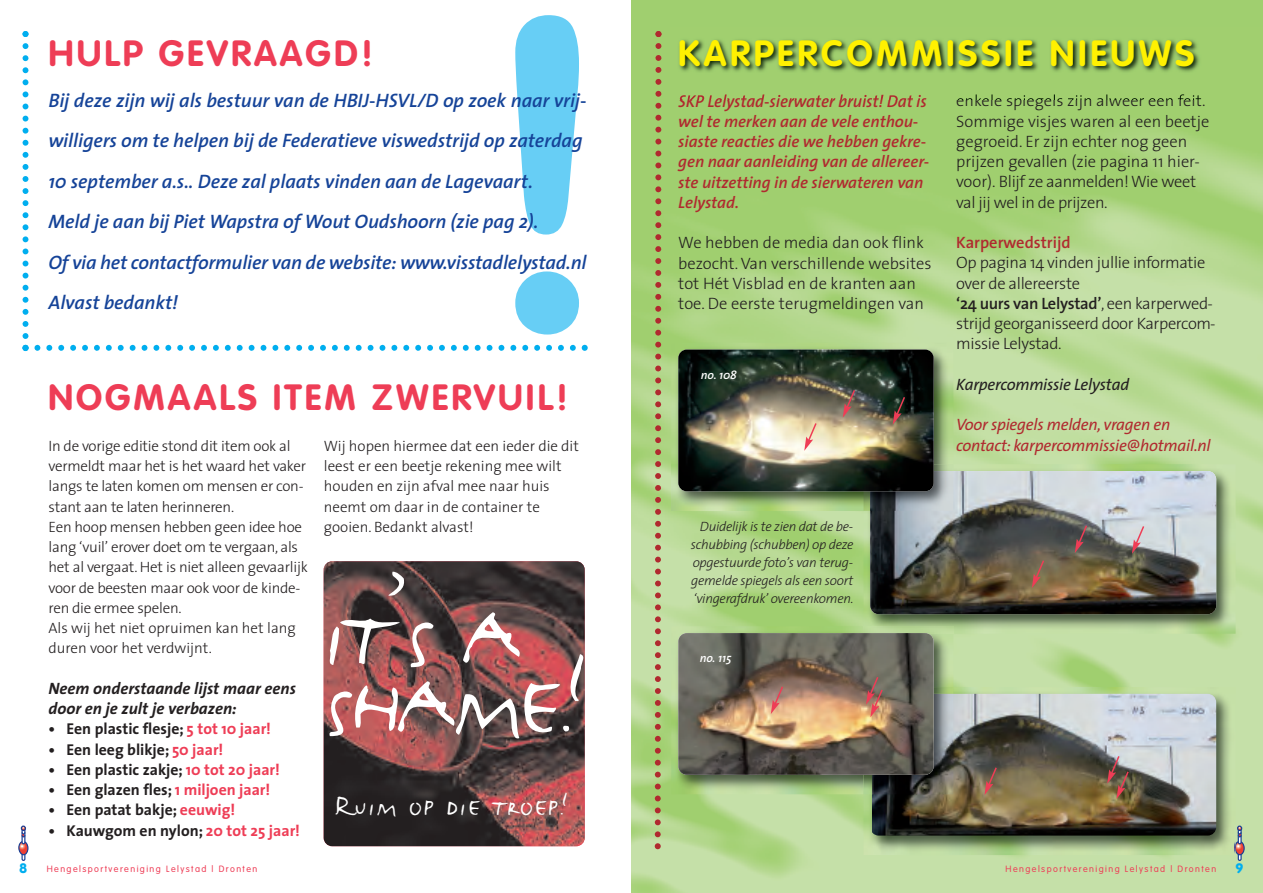
<style>
.page{position:relative;width:1263px;height:893px;background:#fff}
.page>*{position:absolute;margin:0;border:0;box-sizing:border-box;transform-origin:0 0}
.t1{font:432px "Arial Rounded MT Bold";color:#67cef5}
.t2{font:142.5px "FF Justlefthand Caps";letter-spacing:-.06em;color:#fff}
.t3{font:40.5px "FF Justlefthand Caps";color:#fff}
.t4{font:700 36px "VAG Rounded";letter-spacing:.085em;color:#ee3d56}
.t5{font:700 36px "VAG Rounded";letter-spacing:.1em;color:#fff101}
.t6{font:italic 600 19.5px/40.5px "Thesis Sans";color:#154398}
.t7{font:300 16.5px/20.2px "The Sans";color:#231f20}
.t8{font:italic 600 16.5px/20.2px "Thesis Sans";color:#b02a2f}
.t9{font:300 16.5px/20.2px "The Sans";letter-spacing:-.02em;color:#231f20}
.t10{font:italic 16.5px/20.2px "The Sans";letter-spacing:-.015em;color:#b02a2f}
.t11{font:italic 700 16.5px/20.2px "The Sans";color:#231f20}
.t12{font:italic 16.5px "The Sans";letter-spacing:-.015em;color:#231f20}
.t13{font:600 16.5px "Thesis Sans";color:#b02a2f}
.t14{font:700 15.75px "The Sans";color:#231f20}
.t15{font:300 15px/20.2px "The Sans";letter-spacing:-.015em;color:#231f20}
.t16{font:italic 300 13.5px/18px "The Sans";letter-spacing:-.02em;color:#231f20;text-align:justify}
.t17{font:900 13.5px "VAG Rounded";color:#00aeef}
.t18{font:italic 600 12px "Thesis Sans";color:#fff}
.t19{font:300 9px "VAG Rounded";letter-spacing:.16em;color:#ee3d56}
.s1{color:#ee3d56}
.s2{font-weight:600}
</style>
<div class="page">
<img style="left:324px;top:561px;width:261px;height:285px;border-radius:9px">
<svg style="left:652px;top:28px;width:12px;height:821px;background:#aeb473"></svg>
<svg style="left:23px;top:31px;width:565px;height:320px"></svg>
<div style="left:1238px;top:845px;width:4px;height:16px;border:1px solid #1b3f94"></div>
<svg style="left:1235px;top:841px;width:9px;height:14px"></svg>
<div style="left:1234px;top:841px;width:11px;height:14px;border:1px solid #1b3f94;border-radius:50%"></div>
<div style="left:1238px;top:828px;width:4px;height:16px;border:1px solid #1b3f94"></div>
<svg style="left:1237px;top:825px;width:5px;height:13px"></svg>
<div style="left:22px;top:845px;width:3px;height:16px;border:1px solid #1b3f94"></div>
<svg style="left:19px;top:841px;width:9px;height:14px"></svg>
<div style="left:18px;top:841px;width:11px;height:14px;border:1px solid #1b3f94;border-radius:50%"></div>
<div style="left:22px;top:828px;width:3px;height:16px;border:1px solid #1b3f94"></div>
<svg style="left:21px;top:825px;width:5px;height:13px"></svg>
<img style="left:863px;top:464px;width:372px;height:170px">
<img style="left:870px;top:471px;width:346px;height:143px;border-radius:9px">
<img style="left:671px;top:343px;width:282px;height:168px">
<img style="left:870px;top:471px;width:83px;height:40px">
<img style="left:678px;top:350px;width:256px;height:141px;border-radius:9px">
<img style="left:863px;top:687px;width:372px;height:168px">
<img style="left:1234px;top:825px;width:1px;height:30px">
<img style="left:872px;top:694px;width:344px;height:142px">
<img style="left:671px;top:626px;width:282px;height:168px">
<img style="left:863px;top:626px;width:90px;height:8px">
<img style="left:863px;top:687px;width:90px;height:107px">
<img style="left:872px;top:694px;width:81px;height:100px">
<img style="left:678px;top:633px;width:256px;height:142px;border-radius:9px">
<svg style="left:843px;top:388px;width:13px;height:30px"></svg>
<svg style="left:893px;top:395px;width:13px;height:30px"></svg>
<svg style="left:1132px;top:524px;width:13px;height:30px"></svg>
<svg style="left:1075px;top:524px;width:13px;height:29px"></svg>
<svg style="left:1032px;top:559px;width:13px;height:29px"></svg>
<svg style="left:804px;top:421px;width:14px;height:30px"></svg>
<svg style="left:1107px;top:754px;width:23px;height:45px"></svg>
<svg style="left:984px;top:766px;width:14px;height:29px"></svg>
<svg style="left:866px;top:675px;width:18px;height:42px"></svg>
<svg style="left:771px;top:685px;width:13px;height:29px"></svg>
<img style="left:670px;top:28px;width:593px;height:72px">
<img style="left:679px;top:94px;width:128px;height:6px">
<img style="left:957px;top:94px;width:106px;height:6px">
<h1 class="t1" style="left:475px;top:-79px;width:145px">!</h1>
<h3 class="t4" style="left:49px;top:38px;width:326px">HULP GEVRAAGD!</h3>
<p class="t6" style="left:49px;top:82px;width:539px">Bij deze zijn wij als bestuur van de HBIJ-HSVL/D op zoek naar vrij&shy;willigers om te helpen bij de Federatieve viswedstrijd op zaterdag 10 september a.s.. Deze zal plaats vinden aan de Lagevaart.<br>Meld je aan bij Piet Wapstra of Wout Oudshoorn (zie pag 2).<br>Of via het contactformulier van de website: www.visstadlelystad.nl Alvast bedankt!</p>
<h3 class="t4" style="left:49px;top:383px;width:521px">NOGMAALS ITEM ZWERVUIL!</h3>
<p class="t15" style="left:49px;top:437px;width:261px">In de vorige editie stond dit item ook al vermeldt maar het is het waard het vaker langs te laten komen om mensen er con&shy;stant aan te laten herinneren.<br>Een hoop mensen hebben geen idee hoe lang ‘vuil’ erover doet om te vergaan, als het al vergaat. Het is niet alleen gevaarlijk voor de beesten maar ook voor de kinde&shy;ren die ermee spelen.<br>Als wij het niet opruimen kan het lang duren voor het verdwijnt.</p>
<p class="t11" style="left:49px;top:680px;width:249px">Neem onderstaande lijst maar eens door en je zult je verbazen:</p>
<p class="t14" style="left:49px;top:723px;width:224px">• Een plastic flesje; <span class="s1">5 tot 10 jaar!</span></p>
<p class="t14" style="left:49px;top:743px;width:176px">• Een leeg blikje; <span class="s1">50 jaar!</span></p>
<p class="t14" style="left:49px;top:763px;width:233px">• Een plastic zakje; <span class="s1">10 tot 20 jaar!</span></p>
<p class="t14" style="left:49px;top:784px;width:223px">• Een glazen fles; <span class="s1">1 miljoen jaar!</span></p>
<p class="t14" style="left:49px;top:804px;width:188px">• Een patat bakje; <span class="s1">eeuwig!</span></p>
<p class="t14" style="left:49px;top:824px;width:253px">• Kauwgom en nylon; <span class="s1">20 tot 25 jaar!</span></p>
<p class="t15" style="left:324px;top:437px;width:257px">Wij hopen hiermee dat een ieder die dit leest er een beetje rekening mee wilt houden en zijn afval mee naar huis neemt om daar in de container te gooien. Bedankt alvast!</p>
<h2 class="t2" style="left:321px;top:531px;width:206px">it’s a</h2>
<h2 class="t2" style="left:321px;top:600px;width:272px">shame!</h2>
<h3 class="t3" style="left:335px;top:778px;width:236px">Ruim op die troep!</h3>
<h3 class="t5" style="left:678px;top:38px;width:518px">KARPERCOMMISSIE NIEUWS</h3>
<p class="t8" style="left:678px;top:92px;width:252px">SKP Lelystad-sierwater bruist! Dat is wel te merken aan de vele enthou&shy;siaste reacties die we hebben gekre&shy;gen naar aanleiding van de allereer&shy;ste uitzetting in de sierwateren van<br>Lelystad.</p>
<p class="t7" style="left:678px;top:234px;width:255px">We hebben de media dan ook flink bezocht. Van verschillende websites tot Hét Visblad en de kranten aan toe. De eerste terugmeldingen van</p>
<p class="t18" style="left:701px;top:370px;width:38px">no. 108</p>
<p class="t7" style="left:956px;top:92px;width:255px">enkele spiegels zijn alweer een feit.<br>Sommige visjes waren al een beetje gegroeid. Er zijn echter nog geen prijzen gevallen (zie pagina 11 hier&shy;voor). Blijf ze aanmelden! Wie weet val jij wel in de prijzen.</p>
<p class="t13" style="left:956px;top:236px;width:116px">Karperwedstrijd</p>
<p class="t9" style="left:956px;top:254px;width:261px">Op pagina 14 vinden jullie informatie over de allereerste<br><span class="s2">‘24 uurs van Lelystad’</span>, een karperwed&shy;strijd georganisseerd door Karpercom&shy;missie Lelystad.</p>
<p class="t12" style="left:956px;top:378px;width:174px">Karpercommissie Lelystad</p>
<p class="t10" style="left:956px;top:416px;width:256px">Voor spiegels melden, vragen en contact: karpercommissie@hotmail.nl</p>
<p class="t16" style="left:691px;top:518px;width:164px;text-indent:9px">Duidelijk is te zien dat de be&shy;schubbing (schubben) op deze opgestuurde foto’s van terug&shy;gemelde spiegels als een soort ‘vingerafdruk’ overeenkomen.</p>
<p class="t18" style="left:700px;top:653px;width:33px">no. 115</p>
<p class="t17" style="left:20px;top:863px;width:9px">8</p>
<p class="t19" style="left:47px;top:865px;width:212px">Hengelsportvereniging Lelystad | Dronten</p>
<p class="t19" style="left:1005px;top:865px;width:212px">Hengelsportvereniging Lelystad | Dronten</p>
<p class="t17" style="left:1236px;top:863px;width:9px">9</p>
</div>
